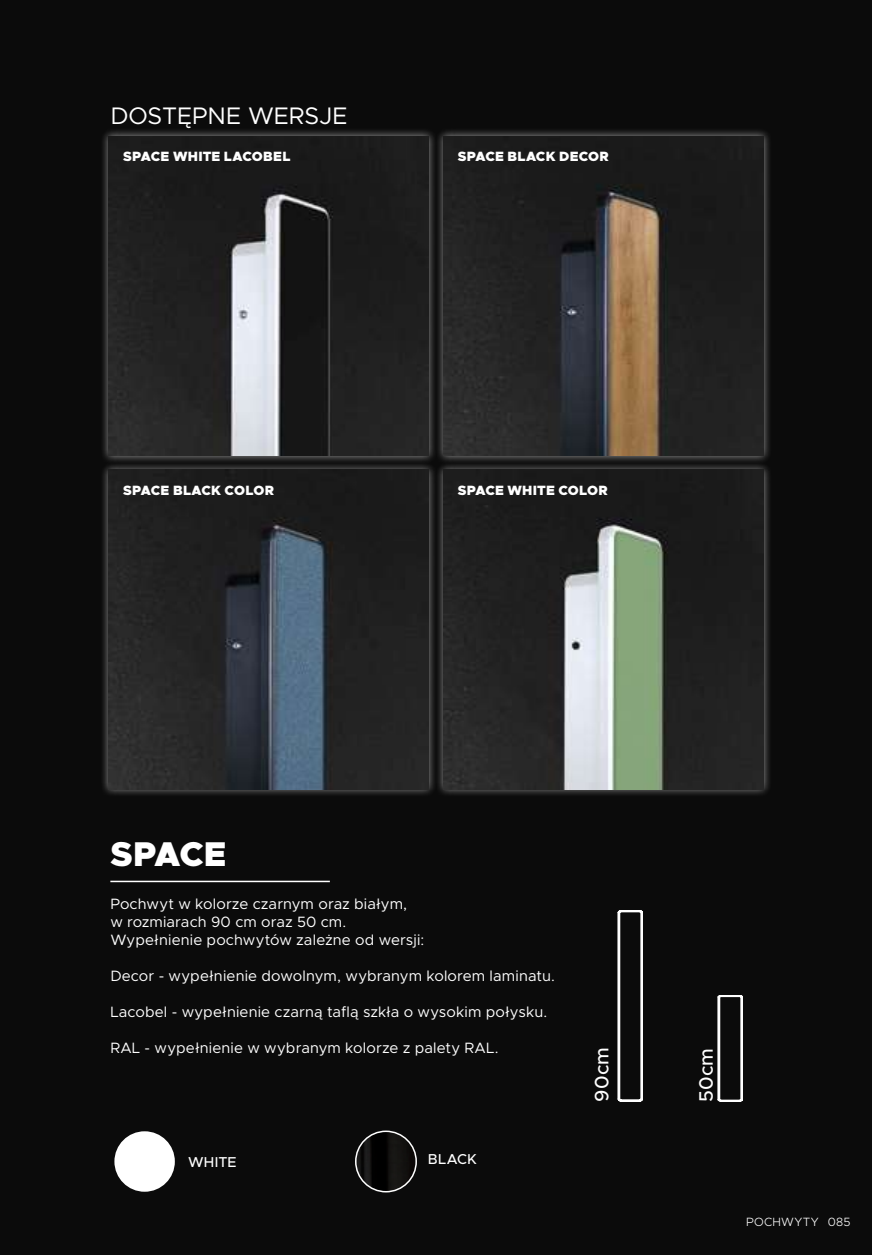
<style>
.page{position:relative;width:872px;height:1255px;background:#fff}
.page>*{position:absolute;margin:0;border:0;box-sizing:border-box;transform-origin:0 0}
.t1{font:900 34.5px "Metropolis";letter-spacing:-.015em;color:#fff}
.t2{font:24px "Metropolis";letter-spacing:-.005em;color:#fff}
.t3{font:500 19.5px "Metropolis";color:#fff}
.t4{font:15px/18px "Metropolis";letter-spacing:.01em;color:#fff}
.t5{font:500 14.4px "Metropolis";letter-spacing:.01em;color:#fff}
.t6{font:900 13.5px "Metropolis";letter-spacing:.015em;color:#fff}
.t7{font:300 12px "Metropolis";letter-spacing:.02em;color:#fff}
</style>
<div class="page">
<div style="left:0;top:0;width:872px;height:1254px;background:#0b0b0b"></div>
<div style="left:114px;top:1131px;width:61px;height:60px;background:#fff;border-radius:50%"></div>
<img style="left:356px;top:1131px;width:60px;height:60px;border-radius:30px">
<div style="left:355px;top:1130px;width:62px;height:62px;border:2px solid #fff;border-radius:50%"></div>
<div style="left:435px;top:128px;width:336px;height:335px;background:#fff;opacity:.57"></div>
<img style="left:443px;top:136px;width:320px;height:319px">
<div style="left:101px;top:462px;width:336px;height:334px;background:#fff;opacity:.57"></div>
<img style="left:109px;top:470px;width:320px;height:319px">
<div style="left:435px;top:462px;width:336px;height:334px;background:#fff;opacity:.57"></div>
<img style="left:443px;top:470px;width:320px;height:319px">
<div style="left:101px;top:128px;width:336px;height:335px;background:#fff;opacity:.57"></div>
<img style="left:109px;top:136px;width:320px;height:319px">
<svg style="left:617px;top:910px;width:26px;height:192px"></svg>
<svg style="left:717px;top:995px;width:26px;height:107px"></svg>
<hr style="left:110px;top:880px;width:220px;height:2px;background:#fff">
<h2 class="t2" style="left:110px;top:101px;width:239px">DOSTĘPNE WERSJE</h2>
<p class="t6" style="left:123px;top:148px;width:169px">SPACE WHITE LACOBEL</p>
<p class="t6" style="left:458px;top:148px;width:153px">SPACE BLACK DECOR</p>
<p class="t6" style="left:123px;top:482px;width:152px">SPACE BLACK COLOR</p>
<p class="t6" style="left:458px;top:482px;width:152px">SPACE WHITE COLOR</p>
<h1 class="t1" style="left:110px;top:832px;width:117px">SPACE</h1>
<p class="t4" style="left:110px;top:894px;width:315px">Pochwyt w kolorze czarnym oraz białym,<br>w rozmiarach 90 cm oraz 50 cm.<br>Wypełnienie pochwytów zależne od wersji:</p>
<p class="t4" style="left:110px;top:966px;width:446px">Decor - wypełnienie dowolnym, wybranym kolorem laminatu.</p>
<p class="t4" style="left:110px;top:1002px;width:438px">Lacobel - wypełnienie czarną taflą szkła o wysokim połysku.</p>
<p class="t4" style="left:110px;top:1038px;width:390px">RAL - wypełnienie w wybranym kolorze z palety RAL.</p>
<h3 class="t3" style="left:589px;top:1101px;width:56px;rotate:-90deg">90cm</h3>
<h3 class="t3" style="left:694px;top:1101px;width:55px;rotate:-90deg">50cm</h3>
<p class="t5" style="left:188px;top:1153px;width:50px">WHITE</p>
<p class="t5" style="left:428px;top:1150px;width:50px">BLACK</p>
<p class="t7" style="left:746px;top:1214px;width:106px">POCHWYTY 085</p>
</div>
